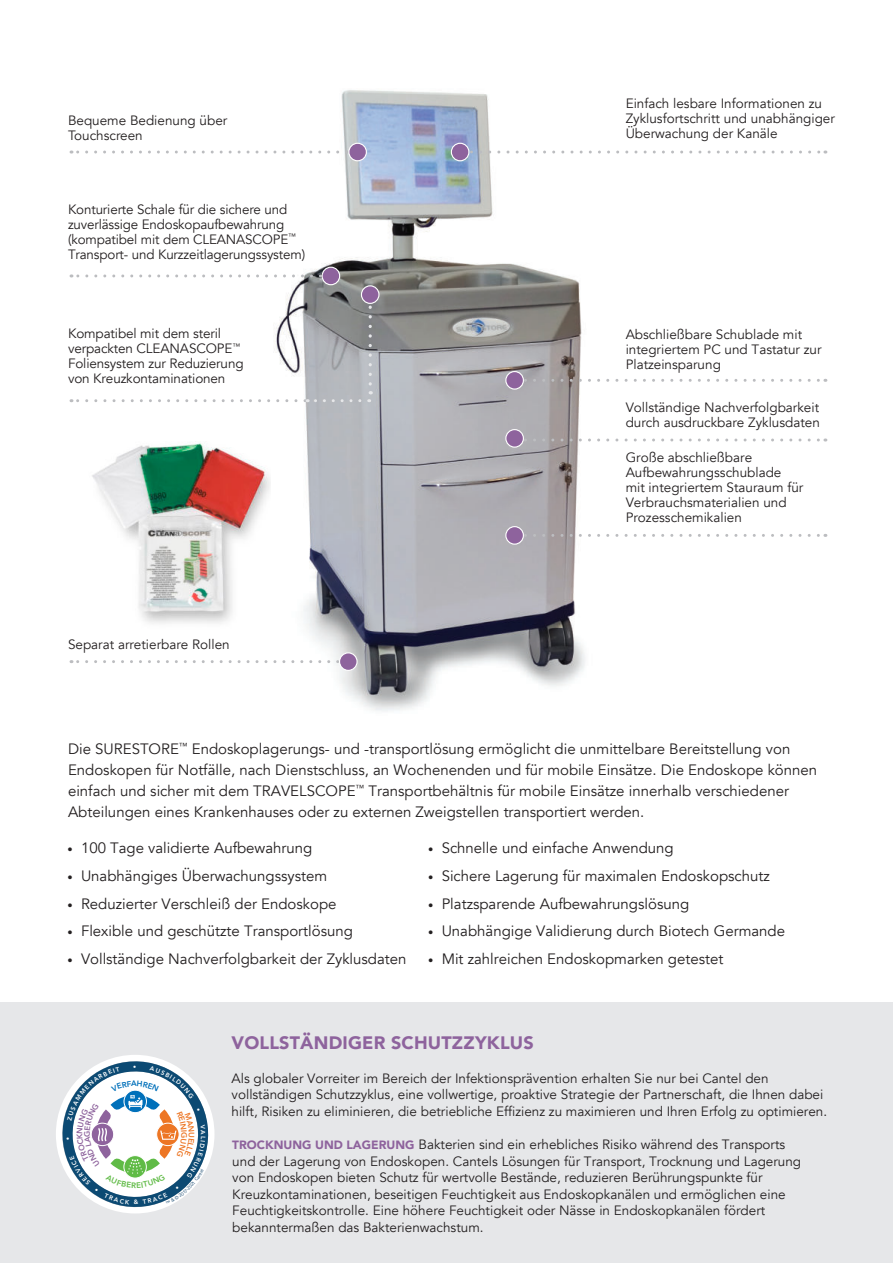
<style>
.page{position:relative;width:893px;height:1263px;background:#fff}
.page>*{position:absolute;margin:0;border:0;box-sizing:border-box;transform-origin:0 0}
.t1{font:900 18px "Avenir";letter-spacing:.01em;color:#8e639d}
.t2{font:15px/21px "Avenir";color:#231f20}
.t3{font:13.5px/15px "Avenir";color:#231f20}
.s1{font-size:10.5px}
.s2{font-weight:900;font-size:12px;color:#8e639d}
</style>
<div class="page">
<div style="left:0;top:1003px;width:893px;height:260px;background:#e6e7e9"></div>
<img style="left:247px;top:90px;width:379px;height:621px">
<img style="left:92px;top:431px;width:178px;height:198px">
<svg style="left:525px;top:379px;width:301px;height:3px"></svg>
<svg style="left:525px;top:438px;width:301px;height:3px"></svg>
<svg style="left:525px;top:534px;width:301px;height:3px"></svg>
<svg style="left:71px;top:274px;width:249px;height:3px"></svg>
<svg style="left:71px;top:151px;width:267px;height:3px"></svg>
<svg style="left:71px;top:399px;width:289px;height:3px"></svg>
<svg style="left:369px;top:307px;width:3px;height:95px"></svg>
<svg style="left:471px;top:151px;width:355px;height:3px"></svg>
<svg style="left:71px;top:660px;width:267px;height:3px"></svg>
<div style="left:349px;top:143px;width:17px;height:18px;background:#8e639d;border-radius:50%"></div>
<div style="left:348px;top:143px;width:19px;height:18px;border:1px solid #fff;border-radius:50%"></div>
<div style="left:322px;top:267px;width:18px;height:18px;background:#8e639d;border-radius:50%"></div>
<div style="left:322px;top:267px;width:18px;height:18px;border:1px solid #fff;border-radius:50%"></div>
<div style="left:361px;top:286px;width:18px;height:17px;background:#8e639d;border-radius:50%"></div>
<div style="left:361px;top:285px;width:18px;height:19px;border:1px solid #fff;border-radius:50%"></div>
<div style="left:451px;top:143px;width:18px;height:18px;background:#8e639d;border-radius:50%"></div>
<div style="left:451px;top:143px;width:18px;height:18px;border:1px solid #fff;border-radius:50%"></div>
<div style="left:506px;top:372px;width:17px;height:17px;background:#8e639d;border-radius:50%"></div>
<div style="left:505px;top:371px;width:19px;height:19px;border:1px solid #fff;border-radius:50%"></div>
<div style="left:506px;top:430px;width:17px;height:17px;background:#8e639d;border-radius:50%"></div>
<div style="left:505px;top:429px;width:19px;height:19px;border:1px solid #fff;border-radius:50%"></div>
<div style="left:506px;top:527px;width:17px;height:17px;background:#8e639d;border-radius:50%"></div>
<div style="left:505px;top:526px;width:19px;height:19px;border:1px solid #fff;border-radius:50%"></div>
<div style="left:340px;top:653px;width:17px;height:17px;background:#8e639d;border-radius:50%"></div>
<div style="left:339px;top:652px;width:19px;height:19px;border:1px solid #fff;border-radius:50%"></div>
<svg style="left:56px;top:1055px;width:159px;height:159px"></svg>
<p class="t3" style="left:68px;top:114px;width:161px">Bequeme Bedienung über<br>Touchscreen</p>
<p class="t3" style="left:68px;top:203px;width:239px">Konturierte Schale für die sichere und zuverlässige Endoskopaufbewahrung (kompatibel mit dem CLEANASCOPE<sup>™ </sup>Transport- und Kurzzeitlagerungssystem)</p>
<p class="t3" style="left:68px;top:327px;width:177px">Kompatibel mit dem steril verpackten CLEANASCOPE<sup>™<br></sup>Foliensystem zur Reduzierung von Kreuzkontaminationen</p>
<p class="t3" style="left:68px;top:638px;width:163px">Separat arretierbare Rollen</p>
<p class="t3" style="left:626px;top:97px;width:211px">Einfach lesbare Informationen zu<br>Zyklusfortschritt und unabhängiger<br>Überwachung der Kanäle</p>
<p class="t3" style="left:626px;top:328px;width:197px">Abschließbare Schublade mit integriertem PC und Tastatur zur<br>Platzeinsparung</p>
<p class="t3" style="left:626px;top:401px;width:196px">Vollständige Nachverfolgbarkeit durch ausdruckbare Zyklusdaten</p>
<p class="t3" style="left:626px;top:452px;width:179px">Große abschließbare<br>Aufbewahrungsschublade mit integriertem Stauraum für<br>Verbrauchsmaterialien und<br>Prozesschemikalien</p>
<p class="t2" style="left:68px;top:740px;width:751px">Die SURESTORE<sup>™</sup> Endoskoplagerungs- und -transportlösung ermöglicht die unmittelbare Bereitstellung von Endoskopen für Notfälle, nach Dienstschluss, an Wochenenden und für mobile Einsätze. Die Endoskope können einfach und sicher mit dem TRAVELSCOPE<sup>™</sup> Transportbehältnis für mobile Einsätze innerhalb verschiedener Abteilungen eines Krankenhauses oder zu externen Zweigstellen transportiert werden.</p>
<p class="t2" style="left:68px;top:839px;width:246px"><span class="s1">•</span> 100 Tage validierte Aufbewahrung</p>
<p class="t2" style="left:68px;top:867px;width:261px"><span class="s1">•</span> Unabhängiges Überwachungssystem</p>
<p class="t2" style="left:68px;top:894px;width:271px"><span class="s1">•</span> Reduzierter Verschleiß der Endoskope</p>
<p class="t2" style="left:68px;top:922px;width:287px"><span class="s1">•</span> Flexible und geschützte Transportlösung</p>
<p class="t2" style="left:68px;top:950px;width:341px"><span class="s1">•</span> Vollständige Nachverfolgbarkeit der Zyklusdaten</p>
<p class="t2" style="left:428px;top:839px;width:247px"><span class="s1">•</span> Schnelle und einfache Anwendung</p>
<p class="t2" style="left:428px;top:867px;width:343px"><span class="s1">•</span> Sichere Lagerung für maximalen Endoskopschutz</p>
<p class="t2" style="left:428px;top:894px;width:263px"><span class="s1">•</span> Platzsparende Aufbewahrungslösung</p>
<p class="t2" style="left:428px;top:922px;width:358px"><span class="s1">•</span> Unabhängige Validierung durch Biotech Germande</p>
<p class="t2" style="left:428px;top:950px;width:297px"><span class="s1">•</span> Mit zahlreichen Endoskopmarken getestet</p>
<h1 class="t1" style="left:232px;top:1032px;width:304px">VOLLSTÄNDIGER SCHUTZZYKLUS</h1>
<p class="t3" style="left:232px;top:1071px;width:597px;line-height:16.5px">Als globaler Vorreiter im Bereich der Infektionsprävention erhalten Sie nur bei Cantel den vollständigen Schutzzyklus, eine vollwertige, proaktive Strategie der Partnerschaft, die Ihnen dabei hilft, Risiken zu eliminieren, die betriebliche Effizienz zu maximieren und Ihren Erfolg zu optimieren.</p>
<p class="t3" style="left:232px;top:1138px;width:570px;line-height:16.5px"><span class="s2">TROCKNUNG UND LAGERUNG</span> Bakterien sind ein erhebliches Risiko während des Transports und der Lagerung von Endoskopen. Cantels Lösungen für Transport, Trocknung und Lagerung von Endoskopen bieten Schutz für wertvolle Bestände, reduzieren Berührungspunkte für Kreuzkontaminationen, beseitigen Feuchtigkeit aus Endoskopkanälen und ermöglichen eine Feuchtigkeitskontrolle. Eine höhere Feuchtigkeit oder Nässe in Endoskopkanälen fördert bekanntermaßen das Bakterienwachstum.</p>
</div>
